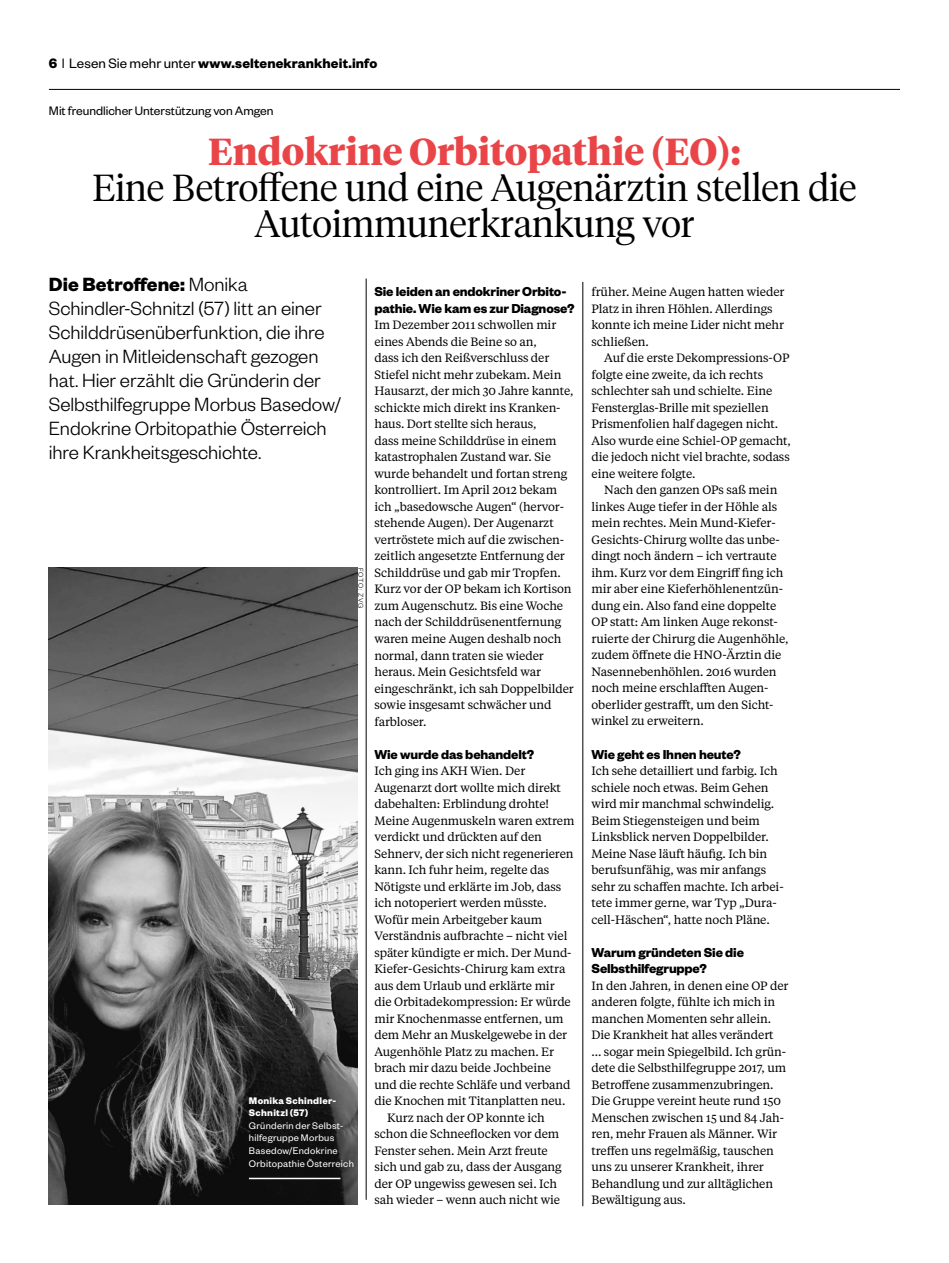
<style>
.page{position:relative;width:949px;height:1263px;background:#fff}
.page>*{position:absolute;margin:0;border:0;box-sizing:border-box;transform-origin:0 0}
.t1{font:300 37.5px/36px "Tiempos Headline";color:#000;text-align:center}
.t2{font:700 37.5px "Tiempos Headline";color:#e94548}
.t3{font:300 21px/24px "Founders Grotesk";letter-spacing:-.005em;color:#000}
.t4{font:700 15px "Founders Grotesk";letter-spacing:.01em;color:#000}
.t5{font:700 14.25px/16.5px "Founders Grotesk";letter-spacing:-.01em;color:#000}
.t6{font:13.5px "Founders Grotesk";color:#000}
.t7{font:12px/16.5px "Tiempos Text";letter-spacing:-.01em;color:#000}
.t8{font:10.5px/12.6px "Founders Grotesk";letter-spacing:.025em;color:#fff}
.t9{font:700 10.5px/12.6px "Founders Grotesk";letter-spacing:.03em;color:#fff}
.t10{font:300 7.5px "Founders Grotesk";letter-spacing:.08em;color:#000}
.s1{font-weight:400}
.s2{font-weight:700}
</style>
<div class="page">
<hr style="left:49px;top:89px;width:850px;height:1px;background:#000">
<hr style="left:582px;top:282px;width:1px;height:924px;background:#000">
<hr style="left:366px;top:279px;width:1px;height:921px;background:#000">
<img style="left:49px;top:567px;width:308px;height:637px">
<hr style="left:249px;top:1178px;width:91px;height:1px;background:#fff">
<p class="t4" style="left:49px;top:54px;width:330px">6 <span class="s1">| Lesen Sie mehr unter</span> www.seltenekrankheit.info</p>
<p class="t6" style="left:49px;top:102px;width:226px">Mit freundlicher Unterstützung von Amgen</p>
<h1 class="t2" style="left:208px;top:125px;width:534px">Endokrine Orbitopathie (EO):</h1>
<h1 class="t1" style="left:92px;top:167px;width:765px">Eine Betroffene und eine Augenärztin stellen die<br>Autoimmunerkrankung vor</h1>
<p class="t3" style="left:49px;top:271px;width:293px"><span class="s2">Die Betroffene:</span> Monika Schindler-Schnitzl (57) litt an einer Schilddrüsenüberfunktion, die ihre Augen in Mitleidenschaft gezogen hat. Hier erzählt die Gründerin der Selbsthilfegruppe Morbus Basedow/ Endokrine Orbitopathie Österreich ihre Krankheitsgeschichte.</p>
<p class="t7" style="left:591px;top:283px;width:194px">früher. Meine Augen hatten wieder<br>Platz in ihren Höhlen. Allerdings konnte ich meine Lider nicht mehr schließen.</p>
<p class="t7" style="left:591px;top:349px;width:201px;text-indent:13px">Auf die erste Dekompressions-OP folgte eine zweite, da ich rechts schlechter sah und schielte. Eine Fensterglas-Brille mit speziellen Prismenfolien half dagegen nicht.<br>Also wurde eine Schiel-OP gemacht, die jedoch nicht viel brachte, sodass eine weitere folgte.</p>
<p class="t7" style="left:591px;top:481px;width:198px;text-indent:13px">Nach den ganzen OPs saß mein linkes Auge tiefer in der Höhle als mein rechtes. Mein Mund-Kiefer-<br>Gesichts-Chirurg wollte das unbe&shy;dingt noch ändern – ich vertraute ihm. Kurz vor dem Eingriff fing ich mir aber eine Kieferhöhlenentzün&shy;dung ein. Also fand eine doppelte<br>OP statt: Am linken Auge rekonst&shy;ruierte der Chirurg die Augenhöhle, zudem öffnete die HNO-Ärztin die<br>Nasennebenhöhlen. 2016 wurden noch meine erschlafften Augen&shy;oberlider gestrafft, um den Sicht&shy;winkel zu erweitern.</p>
<p class="t5" style="left:591px;top:745px;width:151px">Wie geht es Ihnen heute?</p>
<p class="t7" style="left:591px;top:762px;width:193px">Ich sehe detailliert und farbig. Ich schiele noch etwas. Beim Gehen wird mir manchmal schwindelig.<br>Beim Stiegensteigen und beim<br>Linksblick nerven Doppelbilder.<br>Meine Nase läuft häufig. Ich bin berufsunfähig, was mir anfangs sehr zu schaffen machte. Ich arbei&shy;tete immer gerne, war Typ „Dura&shy;cell-Häschen“, hatte noch Pläne.</p>
<p class="t5" style="left:591px;top:943px;width:154px">Warum gründeten Sie die<br>Selbsthilfegruppe?</p>
<p class="t7" style="left:591px;top:976px;width:198px">In den Jahren, in denen eine OP der anderen folgte, fühlte ich mich in manchen Momenten sehr allein.<br>Die Krankheit hat alles verändert<br>... sogar mein Spiegelbild. Ich grün&shy;dete die Selbsthilfegruppe 2017, um<br>Betroffene zusammenzubringen.<br>Die Gruppe vereint heute rund 150<br>Menschen zwischen 15 und 84 Jah&shy;ren, mehr Frauen als Männer. Wir treffen uns regelmäßig, tauschen uns zu unserer Krankheit, ihrer<br>Behandlung und zur alltäglichen<br>Bewältigung aus.</p>
<p class="t5" style="left:374px;top:283px;width:201px">Sie leiden an endokriner Orbito&shy;pathie. Wie kam es zur Diagnose?</p>
<p class="t7" style="left:374px;top:316px;width:201px">Im Dezember 2011 schwollen mir eines Abends die Beine so an,<br>dass ich den Reißverschluss der<br>Stiefel nicht mehr zubekam. Mein<br>Hausarzt, der mich 30 Jahre kannte, schickte mich direkt ins Kranken&shy;haus. Dort stellte sich heraus,<br>dass meine Schilddrüse in einem katastrophalen Zustand war. Sie wurde behandelt und fortan streng kontrolliert. Im April 2012 bekam ich „basedowsche Augen“ (hervor&shy;stehende Augen). Der Augenarzt vertröstete mich auf die zwischen&shy;zeitlich angesetzte Entfernung der<br>Schilddrüse und gab mir Tropfen.<br>Kurz vor der OP bekam ich Kortison zum Augenschutz. Bis eine Woche nach der Schilddrüsenentfernung waren meine Augen deshalb noch normal, dann traten sie wieder heraus. Mein Gesichtsfeld war eingeschränkt, ich sah Doppelbilder sowie insgesamt schwächer und farbloser.</p>
<p class="t5" style="left:374px;top:745px;width:161px">Wie wurde das behandelt?</p>
<p class="t7" style="left:374px;top:762px;width:152px">Ich ging ins AKH Wien. Der</p>
<p class="t7" style="left:374px;top:778px;width:188px">Augenarzt dort wollte mich direkt</p>
<p class="t7" style="left:374px;top:795px;width:176px">dabehalten: Erblindung drohte!</p>
<p class="t7" style="left:374px;top:811px;width:201px">Meine Augenmuskeln waren extrem</p>
<p class="t7" style="left:374px;top:828px;width:169px">verdickt und drückten auf den</p>
<p class="t7" style="left:374px;top:844px;width:200px">Sehnerv, der sich nicht regenerieren</p>
<p class="t7" style="left:374px;top:861px;width:176px">kann. Ich fuhr heim, regelte das</p>
<p class="t7" style="left:374px;top:877px;width:188px">Nötigste und erklärte im Job, dass</p>
<p class="t7" style="left:374px;top:894px;width:174px">ich notoperiert werden müsste.</p>
<p class="t7" style="left:374px;top:910px;width:169px">Wofür mein Arbeitgeber kaum</p>
<p class="t7" style="left:374px;top:927px;width:194px">Verständnis aufbrachte – nicht viel</p>
<p class="t7" style="left:374px;top:943px;width:198px">später kündigte er mich. Der Mund-</p>
<p class="t7" style="left:374px;top:960px;width:192px">Kiefer-Gesichts-Chirurg kam extra</p>
<p class="t7" style="left:374px;top:976px;width:181px">aus dem Urlaub und erklärte mir</p>
<p class="t7" style="left:374px;top:993px;width:198px">die Orbitadekompression: Er würde</p>
<p class="t7" style="left:374px;top:1009px;width:190px">mir Knochenmasse entfernen, um</p>
<p class="t7" style="left:374px;top:1026px;width:194px">dem Mehr an Muskelgewebe in der</p>
<p class="t7" style="left:374px;top:1042px;width:181px">Augenhöhle Platz zu machen. Er</p>
<p class="t7" style="left:374px;top:1059px;width:178px">brach mir dazu beide Jochbeine</p>
<p class="t7" style="left:374px;top:1075px;width:197px">und die rechte Schläfe und verband</p>
<p class="t7" style="left:374px;top:1092px;width:192px">die Knochen mit Titanplatten neu.</p>
<p class="t7" style="left:387px;top:1108px;width:159px">Kurz nach der OP konnte ich</p>
<p class="t7" style="left:374px;top:1125px;width:186px">schon die Schneeflocken vor dem</p>
<p class="t7" style="left:374px;top:1141px;width:175px">Fenster sehen. Mein Arzt freute</p>
<p class="t7" style="left:374px;top:1158px;width:189px">sich und gab zu, dass der Ausgang</p>
<p class="t7" style="left:374px;top:1174px;width:184px">der OP ungewiss gewesen sei. Ich</p>
<p class="t7" style="left:374px;top:1191px;width:187px">sah wieder – wenn auch nicht wie</p>
<p class="t10" style="left:365px;top:568px;width:42px;rotate:90deg">FOTO: ZVG</p>
<p class="t9" style="left:249px;top:1093px;width:89px">Monika Schindler-<br>Schnitzl (57)</p>
<p class="t8" style="left:249px;top:1119px;width:106px">Gründerin der Selbst&shy;hilfegruppe Morbus<br>Basedow/Endokrine<br>Orbitopathie Österreich</p>
</div>
